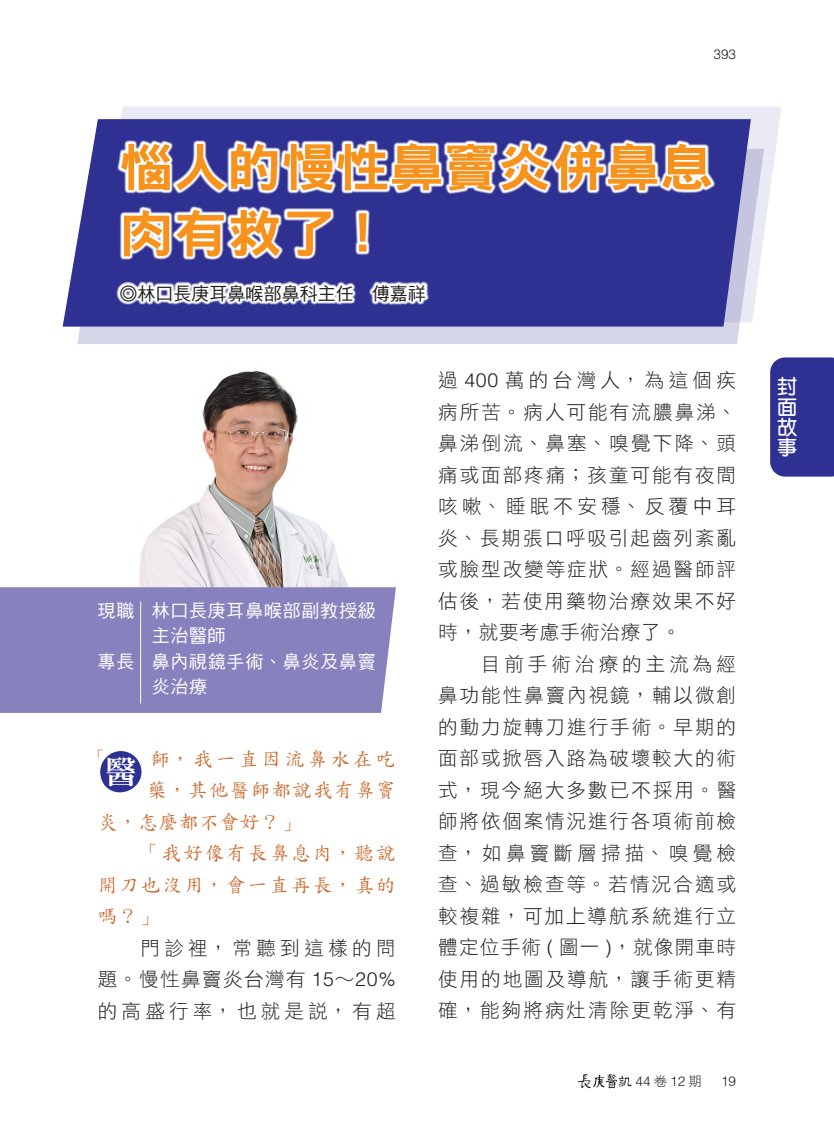
<style>
.page{position:relative;width:834px;height:1132px;background:#fff}
.page>*{position:absolute;margin:0;border:0;box-sizing:border-box;transform-origin:0 0}
.t1{font:51.3px/66px "DF Hei Std W9";color:#f7931d;scale:1.05 1}
.t2{font:31.5px "DF Ming Std W9";color:#fff}
.t3{font:700 20.25px/20.2px "AR Yuan B5";color:#fff;text-align:justify}
.t4{font:19.5px/31.5px "DF Hei Std W3";letter-spacing:.1em;color:#231f20;text-align:justify}
.t5{font:19.5px "DF Kai Shu Std W5";letter-spacing:.105em;color:#cb692c}
.t6{font:19.5px "DF Kai Shu Std W5";letter-spacing:.07em;color:#cb692c}
.t7{font:19.5px "DF Kai Shu Std W5";letter-spacing:.17em;color:#cb692c}
.t8{font:18px "DF Hei Std W5";letter-spacing:.04em;color:#fff}
.t9{font:18px "DF Hei Std W5";color:#231f20}
.t10{font:17.25px "DF Kai Shu Std W5";color:#cb692c}
.t11{font:300 13.5px "Helvetica LT Std";color:#231f20}
.s1{font-family:"Helvetica LT Std";font-weight:300}
.s2{font-family:"DF Hei Std W3";font-weight:400}
</style>
<div class="page">
<div style="left:121px;top:106px;width:660px;height:74px;background:#eaeaf4"></div>
<svg style="left:72px;top:149px;width:699px;height:195px;background:#d7d7e9"></svg>
<svg style="left:62px;top:119px;width:698px;height:207px;background:#5052a4"></svg>
<div style="left:100px;top:750px;width:41px;height:42px;background:#2e3092;border-radius:50%"></div>
<img style="left:139px;top:371px;width:210px;height:216px">
<div style="left:0;top:587px;width:396px;height:125px;background:#8781bd"></div>
<hr style="left:140px;top:601px;width:1px;height:102px;background:#fff">
<svg style="left:116px;top:139px;width:599px;height:166px;fill:#2e3092"></svg>
<svg style="left:577px;top:1074px;width:54px;height:13px"></svg>
<div style="left:770px;top:357px;width:63px;height:119px;background:#2e3092"></div>
<p class="t11" style="left:713px;top:46px;width:24px">393</p>
<h1 class="t1" style="left:119px;top:133px;width:567px">惱人的慢性鼻竇炎併鼻息肉有救了！</h1>
<p class="t9" style="left:119px;top:283px;width:307px">◎林口長庚耳鼻喉部鼻科主任　傅嘉祥</p>
<p class="t8" style="left:98px;top:600px;width:279px">現職 林口長庚耳鼻喉部副教授級</p>
<p class="t8" style="left:152px;top:626px;width:76px">主治醫師</p>
<p class="t8" style="left:98px;top:651px;width:279px">專長 鼻內視鏡手術、鼻炎及鼻竇</p>
<p class="t8" style="left:152px;top:677px;width:57px">炎治療</p>
<p class="t10" style="left:89px;top:748px;width:19px">「</p>
<h2 class="t2" style="left:105px;top:754px;width:33px">醫</h2>
<p class="t7" style="left:150px;top:748px;width:247px">師，我一直因流鼻水在吃</p>
<p class="t6" style="left:147px;top:779px;width:250px">藥，其他醫師都說我有鼻竇</p>
<p class="t5" style="left:98px;top:811px;width:204px">炎，怎麼都不會好？」</p>
<p class="t5" style="left:140px;top:842px;width:257px">「我好像有長鼻息肉，聽說</p>
<p class="t5" style="left:98px;top:874px;width:299px">開刀也沒用，會一直再長，真的</p>
<p class="t5" style="left:98px;top:905px;width:62px">嗎？」</p>
<p class="t4" style="left:98px;top:931px;width:299px;text-indent:43px">門診裡，常聽到這樣的問題。慢性鼻竇炎台灣有 <span class="s1">15</span>∼<span class="s1">20%</span>的高盛行率，也就是說，有超</p>
<p class="t4" style="left:438px;top:364px;width:299px">過 <span class="s1">400</span> 萬的台灣人，為這個疾病所苦。病人可能有流膿鼻涕、鼻涕倒流、鼻塞、嗅覺下降、頭痛或面部疼痛；孩童可能有夜間咳嗽、睡眠不安穩、反覆中耳炎、長期張口呼吸引起齒列紊亂或臉型改變等症狀。經過醫師評估後，若使用藥物治療效果不好時，就要考慮手術治療了。</p>
<p class="t4" style="left:438px;top:647px;width:299px;text-indent:43px">目前手術治療的主流為經鼻功能性鼻竇內視鏡，輔以微創的動力旋轉刀進行手術。早期的面部或掀唇入路為破壞較大的術式，現今絕大多數已不採用。醫師將依個案情況進行各項術前檢查，如鼻竇斷層掃描、嗅覺檢查、過敏檢查等。若情況合適或較複雜，可加上導航系統進行立體定位手術 <span class="s1">(</span> 圖一 <span class="s1">)</span>，就像開車時使用的地圖及導航，讓手術更精確，能夠將病灶清除更乾淨、有</p>
<p class="t11" style="left:635px;top:1072px;width:68px">44<span class="s2">卷</span>12<span class="s2">期</span></p>
<p class="t11" style="left:721px;top:1072px;width:17px">19</p>
<p class="t3" style="left:776px;top:376px;width:21px">封面故事</p>
</div>
